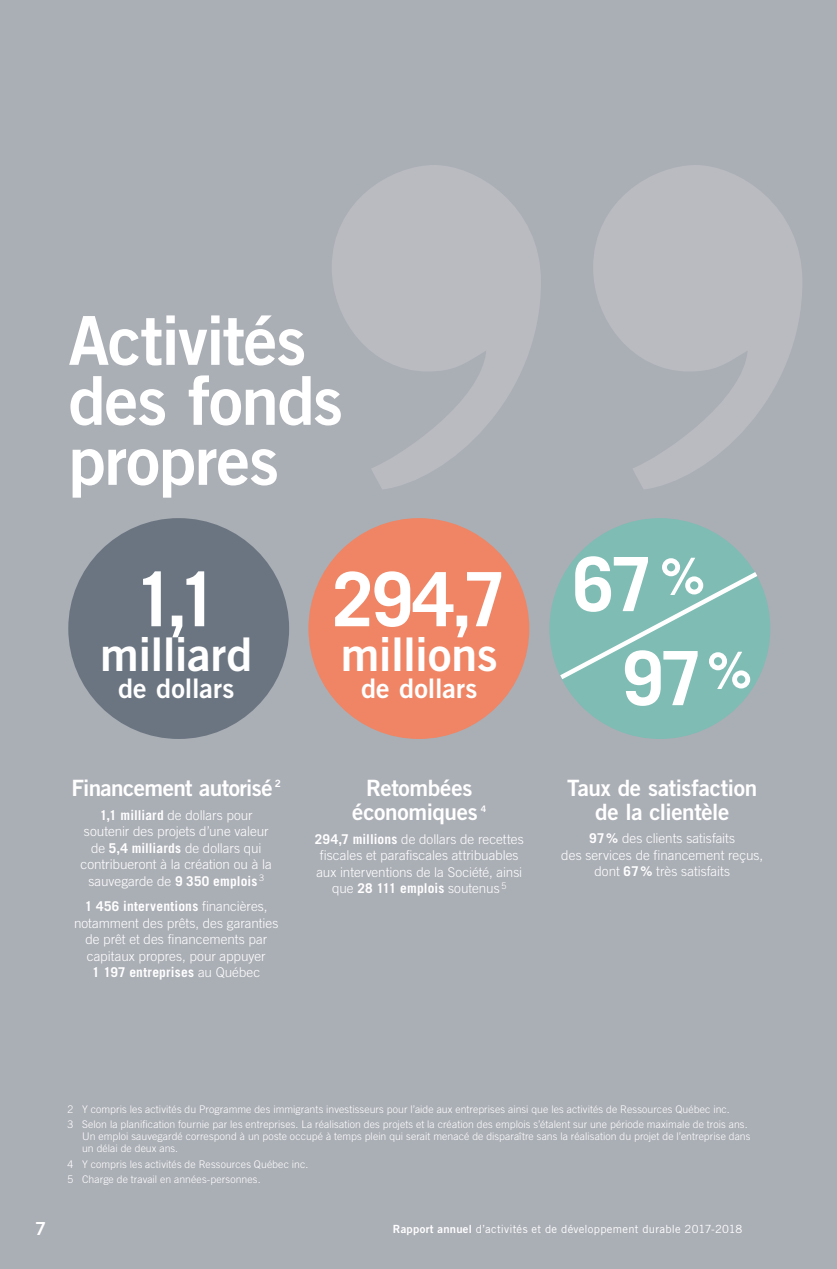
<style>
.page{position:relative;width:837px;height:1269px;background:#aaaeb5}
.page>*{position:absolute;margin:0;border:0;box-sizing:border-box;transform-origin:0 0}
._2018_Txt_courant_LI{font:700 75px "Trade Gothic LT Std";letter-spacing:-.03em;color:#fff}
._01_Titre_niveau_1{font:67.5px/60px "Trade Gothic LT Std Bd 2";letter-spacing:-.02em;color:#fff}
.sous-titre_-_20pts{font:46.5px "Trade Gothic LT Std Bd 2";letter-spacing:-.01em;color:#fff}
.sous-titre_-_20pts-2{font:27px "Trade Gothic LT Std Bd 2";letter-spacing:.005em;color:#fff}
.sous-titre_-_15pts{font:22.5px/24px "Trade Gothic LT Std Bd 2";letter-spacing:-.02em;color:#fff;text-align:center}
.t1{font:18px "Trade Gothic LT Std Bd 2";color:#fff}
._2018_Txt_courant_LI-2{font:300 13.5px/16.5px "Trade Gothic LT Std";letter-spacing:-.005em;color:#fff;text-align:center}
.t2{font:11.25px "Trade Gothic LT Std";letter-spacing:.02em;color:#fff}
._2018_Note_bas_de_pa{font:300 10.5px/12px "Trade Gothic LT Std";letter-spacing:.01em;color:#fff}
.sous-titre_-_15pts-2{font:10.05px "Trade Gothic LT Std Bd 2";color:#fff}
.sous-titre_-_15pts-3{font:9px "Trade Gothic LT Std Bd 2";color:#fff}
.s1{font-weight:700}
.s2{font-family:"Trade Gothic LT Std Bd 2"}
</style>
<div class="page">
<div style="left:68px;top:518px;width:221px;height:221px;background:#6b7581;border-radius:50%"></div>
<div style="left:308px;top:518px;width:221px;height:221px;background:#ef8564;border-radius:50%"></div>
<div style="left:549px;top:518px;width:221px;height:221px;background:#7ebcb4;border-radius:50%"></div>
<svg style="left:332px;top:165px;width:470px;height:324px;fill:#b9bbc1"></svg>
<svg style="left:549px;top:561px;width:221px;height:134px"></svg>
<p class="_01_Titre_niveau_1" style="left:68px;top:310px;width:276px">Activités des fonds propres</p>
<p class="_2018_Txt_courant_LI" style="left:134px;top:553px;width:87px">1,1</p>
<p class="sous-titre_-_20pts" style="left:100px;top:626px;width:154px">milliard</p>
<p class="sous-titre_-_20pts-2" style="left:118px;top:672px;width:118px">de dollars</p>
<p class="sous-titre_-_15pts" style="left:71px;top:776px;width:203px">Financement autorisé</p>
<p class="sous-titre_-_15pts-2" style="left:275px;top:777px;width:8px">2</p>
<p class="_2018_Txt_courant_LI-2" style="left:81px;top:807px;width:193px"><span class="s1">1,1 milliard</span> de dollars pour soutenir des projets d’une valeur de <span class="s1">5,4 milliards</span> de dollars qui contribueront à la création ou à la sauvegarde de <span class="s1">9 350 emplois</span> <sup>3</sup></p>
<p class="_2018_Txt_courant_LI-2" style="left:74px;top:898px;width:206px"><span class="s1">1 456 interventions</span> financières, notamment des prêts, des garanties de prêt et des financements par capitaux propres, pour appuyer<br><span class="s1">1 197 entreprises</span> au Québec</p>
<p class="_2018_Txt_courant_LI" style="left:332px;top:553px;width:176px">294,7</p>
<p class="sous-titre_-_20pts" style="left:341px;top:626px;width:159px">millions</p>
<p class="sous-titre_-_20pts-2" style="left:361px;top:672px;width:118px">de dollars</p>
<p class="sous-titre_-_15pts" style="left:352px;top:776px;width:127px">Retombées économiques</p>
<p class="sous-titre_-_15pts-3" style="left:481px;top:803px;width:7px">4</p>
<p class="_2018_Txt_courant_LI-2" style="left:315px;top:831px;width:210px"><span class="s1">294,7 millions</span> de dollars de recettes fiscales et parafiscales attribuables aux interventions de la Société, ainsi que <span class="s1">28 111 emplois</span> soutenus <sup>5</sup></p>
<p class="_2018_Txt_courant_LI" style="left:573px;top:538px;width:134px">67<sup>%</sup></p>
<p class="_2018_Txt_courant_LI" style="left:622px;top:632px;width:132px">97 <sup>%</sup></p>
<p class="sous-titre_-_15pts" style="left:567px;top:776px;width:191px">Taux de satisfaction de la clientèle</p>
<p class="_2018_Txt_courant_LI-2" style="left:561px;top:830px;width:203px"><span class="s1">97%</span> des clients satisfaits<br>des services de financement reçus, dont <span class="s1">67%</span> très satisfaits</p>
<p class="_2018_Note_bas_de_pa" style="left:68px;top:1103px;width:664px">2 Y compris les activités du Programme des immigrants investisseurs pour l’aide aux entreprises ainsi que les activités de Ressources Québec inc.</p>
<p class="_2018_Note_bas_de_pa" style="left:82px;top:1119px;width:670px;text-indent:-15px">3 Selon la planification fournie par les entreprises. La réalisation des projets et la création des emplois s’étalent sur une période maximale de trois ans.<br>Un emploi sauvegardé correspond à un poste occupé à temps plein qui serait menacé de disparaître sans la réalisation du projet de l’entreprise dans un délai de deux ans.</p>
<p class="_2018_Note_bas_de_pa" style="left:68px;top:1158px;width:242px">4 Y compris les activités de Ressources Québec inc.</p>
<p class="_2018_Note_bas_de_pa" style="left:68px;top:1173px;width:195px">5 Charge de travail en années-personnes.</p>
<p class="t1" style="left:35px;top:1217px;width:12px">7</p>
<p class="t2" style="left:393px;top:1222px;width:351px"><span class="s2">Rapport annuel</span> d’activités et de développement durable 2017-2018</p>
</div>
